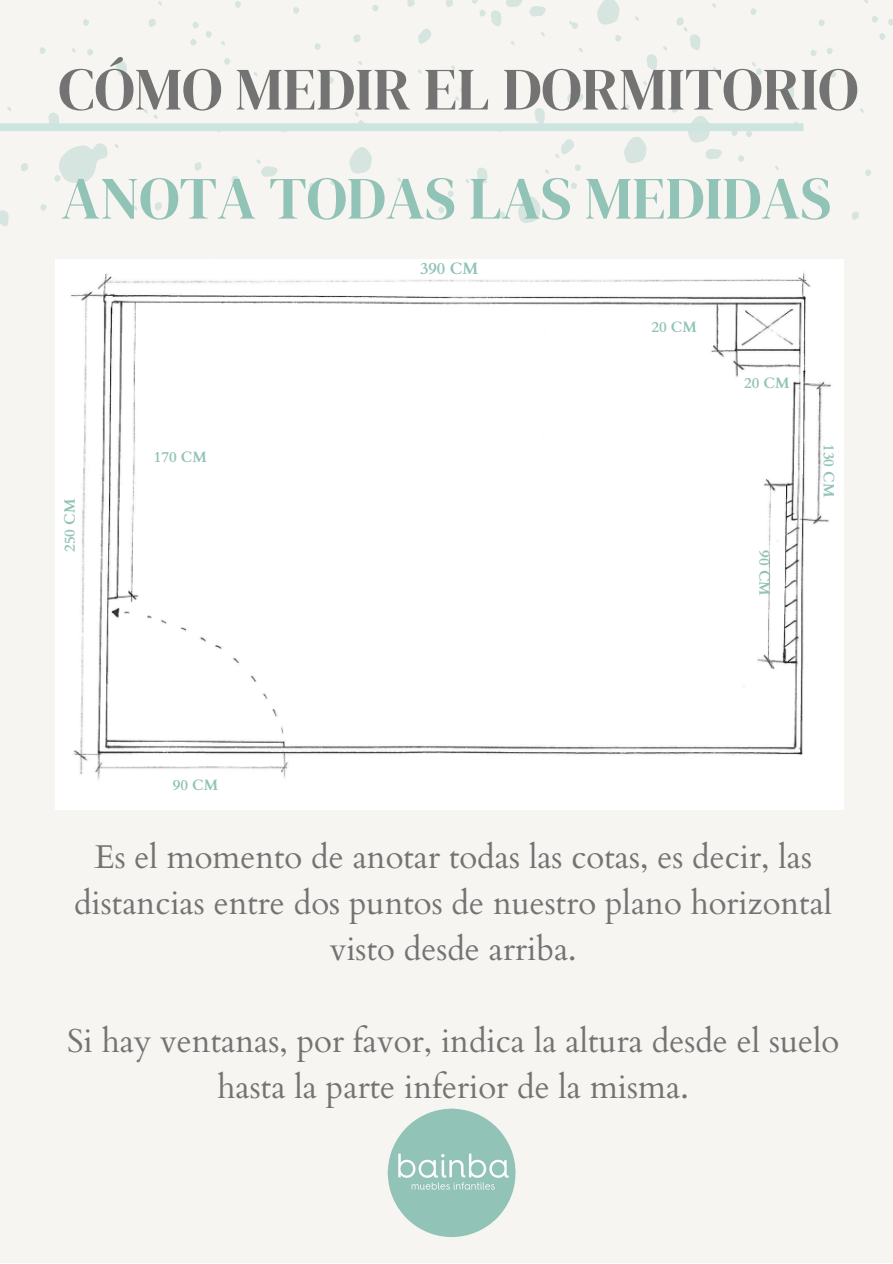
<style>
.page{position:relative;width:893px;height:1264px;background:#fff}
.page>*{position:absolute;margin:0;border:0;box-sizing:border-box;transform-origin:0 0}
.t1{font:60px "DM Serif Display";color:#737373}
.t2{font:60px "DM Serif Display";color:#91c3b7}
.t3{font:33px/46px "Cardo";color:#737373;text-align:center}
.t4{font:700 16.5px "Cardo";color:#91c3b7}
.t5{font:700 15px "Cardo";color:#91c3b7}
</style>
<div class="page">
<div style="left:0;top:0;width:892px;height:1262px;background:#f7f5f2"></div>
<img style="left:387px;top:1108px;width:129px;height:129px">
<svg style="left:407px;top:0;width:7px;height:7px"></svg>
<svg style="left:620px;top:185px;width:7px;height:8px"></svg>
<svg style="left:353px;top:34px;width:7px;height:9px"></svg>
<svg style="left:194px;top:162px;width:8px;height:9px"></svg>
<svg style="left:231px;top:176px;width:7px;height:8px"></svg>
<svg style="left:155px;top:202px;width:7px;height:8px"></svg>
<svg style="left:148px;top:19px;width:8px;height:8px"></svg>
<svg style="left:446px;top:0;width:7px;height:7px"></svg>
<svg style="left:852px;top:211px;width:6px;height:9px"></svg>
<svg style="left:511px;top:41px;width:4px;height:4px"></svg>
<svg style="left:579px;top:48px;width:4px;height:4px"></svg>
<svg style="left:635px;top:16px;width:4px;height:5px"></svg>
<svg style="left:541px;top:32px;width:4px;height:4px"></svg>
<svg style="left:72px;top:48px;width:4px;height:5px"></svg>
<svg style="left:158px;top:1px;width:4px;height:5px"></svg>
<svg style="left:221px;top:41px;width:4px;height:5px"></svg>
<svg style="left:154px;top:114px;width:4px;height:5px"></svg>
<svg style="left:144px;top:109px;width:4px;height:4px"></svg>
<svg style="left:133px;top:206px;width:4px;height:5px"></svg>
<svg style="left:253px;top:72px;width:5px;height:5px"></svg>
<svg style="left:358px;top:61px;width:4px;height:4px"></svg>
<svg style="left:330px;top:181px;width:4px;height:4px"></svg>
<svg style="left:302px;top:88px;width:5px;height:4px"></svg>
<svg style="left:397px;top:178px;width:4px;height:4px"></svg>
<svg style="left:465px;top:179px;width:4px;height:5px"></svg>
<svg style="left:451px;top:65px;width:4px;height:5px"></svg>
<svg style="left:430px;top:89px;width:4px;height:5px"></svg>
<svg style="left:418px;top:69px;width:4px;height:5px"></svg>
<svg style="left:545px;top:169px;width:4px;height:5px"></svg>
<svg style="left:775px;top:166px;width:4px;height:4px"></svg>
<svg style="left:626px;top:104px;width:4px;height:5px"></svg>
<svg style="left:643px;top:81px;width:4px;height:5px"></svg>
<svg style="left:663px;top:46px;width:4px;height:5px"></svg>
<svg style="left:712px;top:3px;width:4px;height:5px"></svg>
<svg style="left:713px;top:67px;width:4px;height:5px"></svg>
<svg style="left:864px;top:0;width:4px;height:4px"></svg>
<svg style="left:860px;top:108px;width:4px;height:5px"></svg>
<svg style="left:83px;top:19px;width:6px;height:7px"></svg>
<svg style="left:127px;top:97px;width:6px;height:7px"></svg>
<svg style="left:54px;top:143px;width:65px;height:40px"></svg>
<svg style="left:87px;top:49px;width:6px;height:7px"></svg>
<svg style="left:224px;top:58px;width:6px;height:7px"></svg>
<svg style="left:235px;top:1px;width:6px;height:7px"></svg>
<svg style="left:309px;top:183px;width:6px;height:6px"></svg>
<svg style="left:328px;top:77px;width:6px;height:7px"></svg>
<svg style="left:372px;top:5px;width:7px;height:6px"></svg>
<svg style="left:355px;top:112px;width:9px;height:11px"></svg>
<svg style="left:438px;top:206px;width:7px;height:7px"></svg>
<svg style="left:430px;top:192px;width:7px;height:7px"></svg>
<svg style="left:448px;top:190px;width:6px;height:7px"></svg>
<svg style="left:455px;top:86px;width:11px;height:15px"></svg>
<svg style="left:499px;top:211px;width:6px;height:7px"></svg>
<svg style="left:588px;top:178px;width:6px;height:7px"></svg>
<svg style="left:571px;top:182px;width:6px;height:7px"></svg>
<svg style="left:670px;top:97px;width:8px;height:16px"></svg>
<svg style="left:738px;top:155px;width:6px;height:7px"></svg>
<svg style="left:746px;top:131px;width:6px;height:6px"></svg>
<svg style="left:731px;top:131px;width:7px;height:5px"></svg>
<svg style="left:750px;top:8px;width:7px;height:7px"></svg>
<svg style="left:819px;top:19px;width:6px;height:7px"></svg>
<svg style="left:827px;top:47px;width:6px;height:7px"></svg>
<svg style="left:810px;top:50px;width:7px;height:6px"></svg>
<svg style="left:819px;top:87px;width:6px;height:7px"></svg>
<svg style="left:865px;top:169px;width:6px;height:7px"></svg>
<svg style="left:879px;top:33px;width:7px;height:7px"></svg>
<svg style="left:888px;top:18px;width:4px;height:7px"></svg>
<svg style="left:872px;top:16px;width:6px;height:7px"></svg>
<svg style="left:315px;top:43px;width:6px;height:7px"></svg>
<svg style="left:190px;top:39px;width:7px;height:7px"></svg>
<svg style="left:193px;top:21px;width:6px;height:7px"></svg>
<svg style="left:206px;top:31px;width:6px;height:7px"></svg>
<svg style="left:293px;top:7px;width:6px;height:7px"></svg>
<svg style="left:615px;top:35px;width:6px;height:7px"></svg>
<svg style="left:752px;top:62px;width:10px;height:13px"></svg>
<svg style="left:830px;top:71px;width:6px;height:7px"></svg>
<svg style="left:569px;top:21px;width:9px;height:8px"></svg>
<svg style="left:349px;top:147px;width:23px;height:27px"></svg>
<svg style="left:597px;top:0;width:22px;height:25px"></svg>
<svg style="left:518px;top:196px;width:22px;height:27px"></svg>
<svg style="left:624px;top:137px;width:22px;height:27px"></svg>
<svg style="left:688px;top:116px;width:22px;height:27px"></svg>
<svg style="left:477px;top:168px;width:10px;height:16px"></svg>
<svg style="left:783px;top:84px;width:11px;height:16px"></svg>
<svg style="left:534px;top:108px;width:11px;height:15px"></svg>
<svg style="left:646px;top:54px;width:11px;height:16px"></svg>
<svg style="left:116px;top:61px;width:11px;height:16px"></svg>
<svg style="left:676px;top:17px;width:24px;height:33px"></svg>
<svg style="left:256px;top:159px;width:21px;height:18px"></svg>
<svg style="left:472px;top:0;width:50px;height:26px"></svg>
<svg style="left:529px;top:6px;width:16px;height:11px"></svg>
<svg style="left:705px;top:149px;width:16px;height:10px"></svg>
<svg style="left:567px;top:92px;width:16px;height:11px"></svg>
<svg style="left:555px;top:139px;width:26px;height:32px"></svg>
<svg style="left:418px;top:29px;width:13px;height:15px"></svg>
<svg style="left:21px;top:163px;width:7px;height:8px"></svg>
<svg style="left:7px;top:107px;width:4px;height:4px"></svg>
<svg style="left:40px;top:47px;width:6px;height:7px"></svg>
<svg style="left:41px;top:204px;width:6px;height:7px"></svg>
<svg style="left:48px;top:113px;width:11px;height:10px"></svg>
<svg style="left:0;top:210px;width:9px;height:16px"></svg>
<div style="left:0;top:123px;width:803px;height:8px;background:#cee4df"></div>
<div style="left:56px;top:260px;width:787px;height:549px;background:#fff"></div>
<p class="t1" style="left:58px;top:47px;width:801px">CÓMO MEDIR EL DORMITORIO</p>
<p class="t2" style="left:61px;top:156px;width:771px">ANOTA TODAS LAS MEDIDAS</p>
<p class="t5" style="left:60px;top:552px;width:55px;rotate:-90deg">250 CM</p>
<p class="t5" style="left:154px;top:447px;width:55px">170 CM</p>
<p class="t5" style="left:173px;top:774px;width:47px">90 CM</p>
<p class="t4" style="left:420px;top:257px;width:60px">390 CM</p>
<p class="t5" style="left:651px;top:317px;width:47px">20 CM</p>
<p class="t5" style="left:744px;top:373px;width:47px">20 CM</p>
<p class="t5" style="left:774px;top:550px;width:47px;rotate:90deg">90 CM</p>
<p class="t5" style="left:838px;top:444px;width:55px;rotate:90deg">130 CM</p>
<p class="t3" style="left:74px;top:834px;width:759px">Es el momento de anotar todas las cotas, es decir, las distancias entre dos puntos de nuestro plano horizontal visto desde arriba.</p>
<p class="t3" style="left:67px;top:1018px;width:773px">Si hay ventanas, por favor, indica la altura desde el suelo hasta la parte inferior de la misma.</p>
</div>
